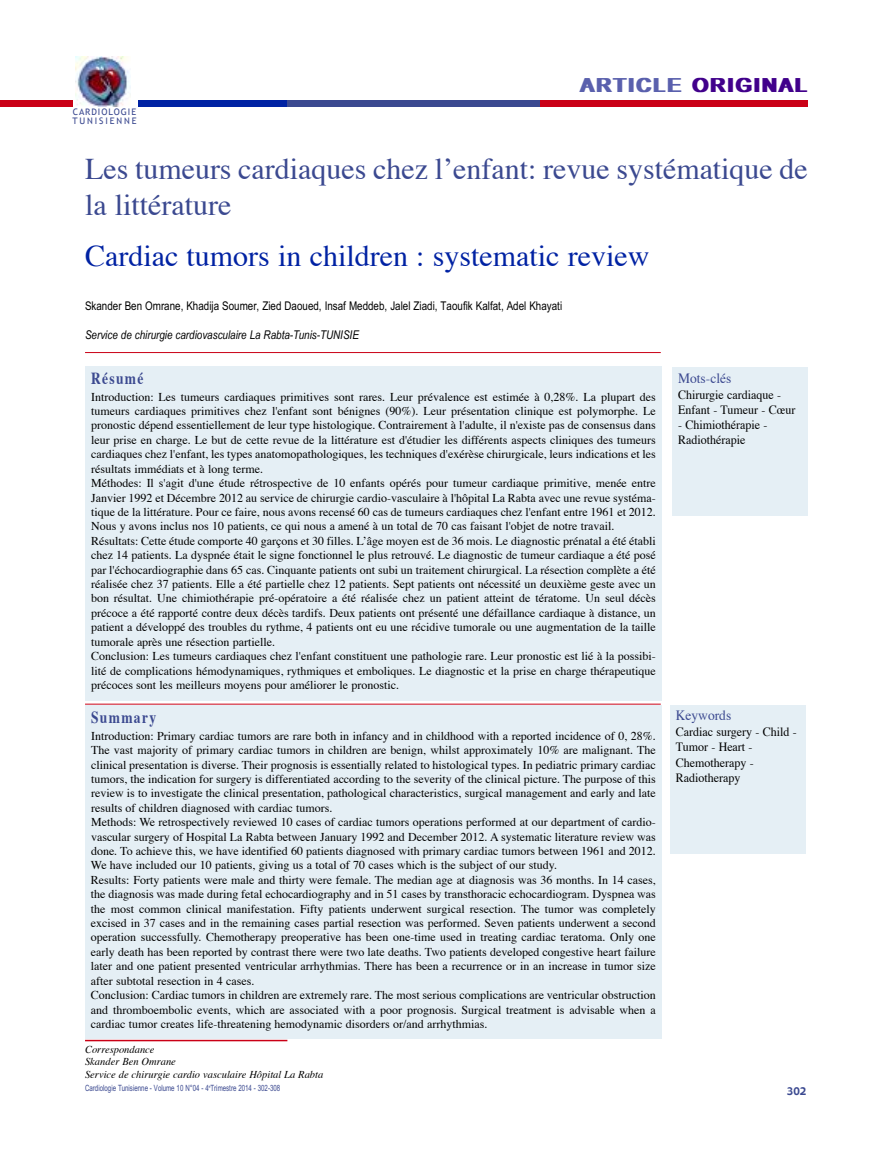
<style>
.page{position:relative;width:893px;height:1149px;background:#fff}
.page>*{position:absolute;margin:0;border:0;box-sizing:border-box;transform-origin:0 0}
.t1{font:30px/36px "Times";color:#3b4990}
.t2{font:30px "Times";color:#0022a3}
.t3{font:900 19.5px "Arial";color:#41008b}
.t4{font:700 16.8px "Times";letter-spacing:.1em;color:#3b4990;scale:.8 1}
.t5{font:14.1px "Times";color:#3b4990;scale:.95 1}
.t6{font:12.6px/15px "Times";color:#000;scale:.95 1}
.t7{font:12px/14.4px "Times";color:#000}
.t8{font:12px "Arial Narrow";color:#000}
.t9{font:italic 12px "Arial Narrow";color:#000}
.t10{font:italic 10.5px/12.6px "Times";color:#000}
.t11{font:10.5px "Gadget";color:#3b4990}
.t12{font:9px/9px "Trebuchet MS";letter-spacing:.105em;color:#3b4990}
.t13{font:8.7px "Arial Narrow";color:#3b4990;scale:.87 1}
.s1{color:#5a60ad}
</style>
<div class="page">
<img style="left:75px;top:56px;width:56px;height:50px">
<div style="left:539px;top:100px;width:269px;height:6px;background:#ca0016"></div>
<div style="left:287px;top:100px;width:253px;height:6px;background:#3b4990"></div>
<div style="left:138px;top:100px;width:149px;height:6px;background:#0022a3"></div>
<div style="left:0;top:100px;width:73px;height:6px;background:#ca0016"></div>
<hr style="left:85px;top:703px;width:576px;height:1px;background:#ca0016">
<hr style="left:85px;top:352px;width:576px;height:1px;background:#ca0016">
<div style="left:670px;top:704px;width:136px;height:149px;background:#e5eff5"></div>
<div style="left:672px;top:367px;width:136px;height:148px;background:#e5eff5"></div>
<hr style="left:85px;top:1039px;width:202px;height:1px;background:#ca0016">
<div style="left:85px;top:705px;width:577px;height:333px;background:#e5eff5"></div>
<div style="left:85px;top:366px;width:577px;height:334px;background:#e5eff5"></div>
<p class="t12" style="left:72px;top:107px;width:66px">CARDIOLOGIE<br>TUNISIENNE</p>
<h2 class="t3" style="left:580px;top:78px;width:230px"><span class="s1">ARTICLE</span> ORIGINAL</h2>
<h1 class="t1" style="left:85px;top:153px;width:724px">Les tumeurs cardiaques chez l’enfant: revue systématique de la littérature</h1>
<h1 class="t2" style="left:85px;top:243px;width:566px">Cardiac tumors in children : systematic review</h1>
<p class="t8" style="left:85px;top:301px;width:479px">Skander Ben omrane, Khadija Soumer, Zied daoued, insaf meddeb, Jalel Ziadi, taoufik Kalfat, adel Khayati</p>
<p class="t9" style="left:85px;top:327px;width:275px">Service de chirurgie cardiovasculaire La Rabta-Tunis-TUNISIE</p>
<h3 class="t4" style="left:91px;top:371px;width:67px">Résumé</h3>
<p class="t7" style="left:91px;top:390px;width:566px">Introduction: Les tumeurs cardiaques primitives sont rares. Leur prévalence est estimée à 0,28%. La plupart des tumeurs cardiaques primitives chez l'enfant sont bénignes (90%). Leur présentation clinique est polymorphe. Le pronostic dépend essentiellement de leur type histologique. Contrairement à l'adulte, il n'existe pas de consensus dans leur prise en charge. Le but de cette revue de la littérature est d'étudier les différents aspects cliniques des tumeurs cardiaques chez l'enfant, les types anatomopathologiques, les techniques d'exérèse chirurgicale, leurs indications et les résultats immédiats et à long terme.<br>Méthodes: Il s'agit d'une étude rétrospective de 10 enfants opérés pour tumeur cardiaque primitive, menée entre Janvier 1992 et Décembre 2012 au service de chirurgie cardio-vasculaire à l'hôpital La Rabta avec une revue systéma&shy;tique de la littérature. Pour ce faire, nous avons recensé 60 cas de tumeurs cardiaques chez l'enfant entre 1961 et 2012.<br>Nous y avons inclus nos 10 patients, ce qui nous a amené à un total de 70 cas faisant l'objet de notre travail.<br>Résultats: Cette étude comporte 40 garçons et 30 filles. L’âge moyen est de 36 mois. Le diagnostic prénatal a été établi chez 14 patients. La dyspnée était le signe fonctionnel le plus retrouvé. Le diagnostic de tumeur cardiaque a été posé par l'échocardiographie dans 65 cas. Cinquante patients ont subi un traitement chirurgical. La résection complète a été réalisée chez 37 patients. Elle a été partielle chez 12 patients. Sept patients ont nécessité un deuxième geste avec un bon résultat. Une chimiothérapie pré-opératoire a été réalisée chez un patient atteint de tératome. Un seul décès précoce a été rapporté contre deux décès tardifs. Deux patients ont présenté une défaillance cardiaque à distance, un patient a développé des troubles du rythme, 4 patients ont eu une récidive tumorale ou une augmentation de la taille tumorale après une résection partielle.<br>Conclusion: Les tumeurs cardiaques chez l'enfant constituent une pathologie rare. Leur pronostic est lié à la possibi&shy;lité de complications hémodynamiques, rythmiques et emboliques. Le diagnostic et la prise en charge thérapeutique précoces sont les meilleurs moyens pour améliorer le pronostic.</p>
<h3 class="t4" style="left:91px;top:710px;width:83px">Summary</h3>
<p class="t7" style="left:91px;top:729px;width:566px">Introduction: Primary cardiac tumors are rare both in infancy and in childhood with a reported incidence of 0, 28%.<br>The vast majority of primary cardiac tumors in children are benign, whilst approximately 10% are malignant. The clinical presentation is diverse. Their prognosis is essentially related to histological types. In pediatric primary cardiac tumors, the indication for surgery is differentiated according to the severity of the clinical picture. The purpose of this review is to investigate the clinical presentation, pathological characteristics, surgical management and early and late results of children diagnosed with cardiac tumors.<br>Methods: We retrospectively reviewed 10 cases of cardiac tumors operations performed at our department of cardio&shy;vascular surgery of Hospital La Rabta between January 1992 and December 2012. A systematic literature review was done. To achieve this, we have identified 60 patients diagnosed with primary cardiac tumors between 1961 and 2012.<br>We have included our 10 patients, giving us a total of 70 cases which is the subject of our study.<br>Results: Forty patients were male and thirty were female. The median age at diagnosis was 36 months. In 14 cases, the diagnosis was made during fetal echocardiography and in 51 cases by transthoracic echocardiogram. Dyspnea was the most common clinical manifestation. Fifty patients underwent surgical resection. The tumor was completely excised in 37 cases and in the remaining cases partial resection was performed. Seven patients underwent a second operation successfully. Chemotherapy preoperative has been one-time used in treating cardiac teratoma. Only one early death has been reported by contrast there were two late deaths. Two patients developed congestive heart failure later and one patient presented ventricular arrhythmias. There has been a recurrence or in an increase in tumor size after subtotal resection in 4 cases.<br>Conclusion: Cardiac tumors in children are extremely rare. The most serious complications are ventricular obstruction and thromboembolic events, which are associated with a poor prognosis. Surgical treatment is advisable when a cardiac tumor creates life-threatening hemodynamic disorders or/and arrhythmias.</p>
<p class="t5" style="left:678px;top:372px;width:58px">Mots-clés</p>
<p class="t6" style="left:678px;top:388px;width:125px">Chirurgie cardiaque -<br>Enfant - Tumeur - Cœur</p>
<p class="t6" style="left:678px;top:418px;width:95px">- Chimiothérapie -<br>Radiothérapie</p>
<p class="t5" style="left:676px;top:709px;width:60px">Keywords</p>
<p class="t6" style="left:676px;top:725px;width:129px">Cardiac surgery - Child -<br>Tumor - Heart -<br>Chemotherapy -<br>Radiotherapy</p>
<p class="t10" style="left:85px;top:1043px;width:240px">Correspondance<br>Skander Ben Omrane<br>Service de chirurgie cardio vasculaire Hôpital La Rabta</p>
<p class="t13" style="left:85px;top:1084px;width:226px">Cardiologie tunisienne - Volume 10 n°04 - 4<sup>e</sup>trimestre 2014 - 302-308</p>
<p class="t11" style="left:787px;top:1084px;width:21px">302</p>
</div>
